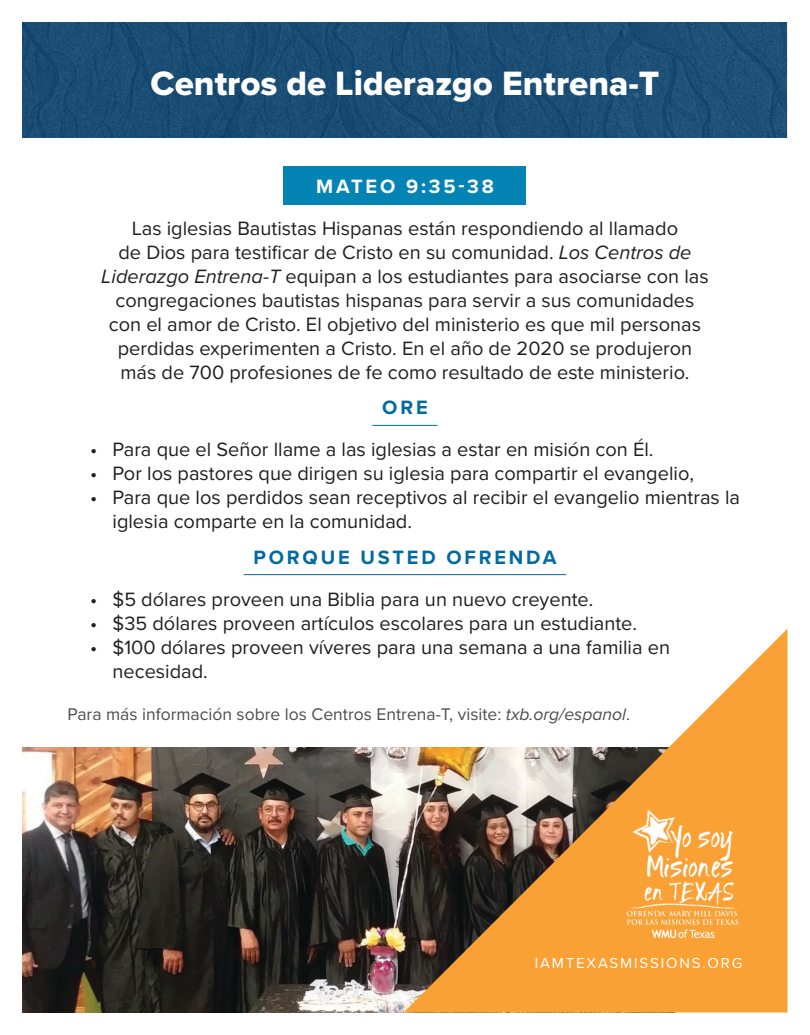
<style>
.page{position:relative;width:810px;height:1035px;background:#fff}
.page>*{position:absolute;margin:0;border:0;box-sizing:border-box;transform-origin:0 0}
.t1{font:35px "Proxima Nova Extrabld";color:#fff}
.t2{font:20px/24px "Proxima Nova";color:#231f20}
.Heading_-_Underlined{font:700 20px "Proxima Nova";letter-spacing:.14em;color:#006ba1}
.Heading_-_Highlighte{font:700 20px "Proxima Nova";letter-spacing:.14em;color:#fff}
.Footnote{font:17.5px "Proxima Nova";color:#4d4d4f}
.URL{font:15px "Proxima Nova";letter-spacing:.12em;color:#fff}
.s1{font-style:italic}
</style>
<div class="page">
<img style="left:22px;top:748px;width:382px;height:264px">
<div style="left:284px;top:166px;width:242px;height:39px;background:#0384b4"></div>
<hr style="left:372px;top:425px;width:66px;height:1px;background:#006ba1">
<hr style="left:244px;top:574px;width:322px;height:1px;background:#006ba1">
<img style="left:22px;top:22px;width:766px;height:116px">
<svg style="left:404px;top:629px;width:383px;height:383px"></svg>
<img style="left:626px;top:808px;width:114px;height:132px">
<p class="t1" style="left:151px;top:57px;width:510px">Centros de Liderazgo Entrena-T</p>
<p class="Heading_-_Highlighte" style="left:316px;top:172px;width:179px">MATEO 9:35-38</p>
<p class="t2" style="left:101px;top:216px;width:609px;text-align:center">Las iglesias Bautistas Hispanas están respondiendo al llamado<br>de Dios para testificar de Cristo en su comunidad. <span class="s1">Los Centros de Liderazgo Entrena-T</span> equipan a los estudiantes para asociarse con las congregaciones bautistas hispanas para servir a sus comunidades con el amor de Cristo. El objetivo del ministerio es que mil personas perdidas experimenten a Cristo. En el año de 2020 se produjeron más de 700 profesiones de fe como resultado de este ministerio.</p>
<p class="Heading_-_Underlined" style="left:382px;top:393px;width:47px">ORE</p>
<p class="t2" style="left:90px;top:437px;width:565px">• Para que el Señor llame a las iglesias a estar en misión con Él.</p>
<p class="t2" style="left:90px;top:461px;width:605px">• Por los pastores que dirigen su iglesia para compartir el evangelio,</p>
<p class="t2" style="left:112px;top:485px;width:629px;text-indent:-22px">• Para que los perdidos sean receptivos al recibir el evangelio mientras la iglesia comparte en la comunidad.</p>
<p class="Heading_-_Underlined" style="left:254px;top:542px;width:304px">PORQUE USTED OFRENDA</p>
<p class="t2" style="left:90px;top:586px;width:505px">• $5 dólares proveen una Biblia para un nuevo creyente.</p>
<p class="t2" style="left:90px;top:610px;width:549px">• $35 dólares proveen artículos escolares para un estudiante.</p>
<p class="t2" style="left:112px;top:634px;width:559px;text-indent:-22px">• $100 dólares proveen víveres para una semana a una familia en necesidad.</p>
<p class="Footnote" style="left:68px;top:701px;width:564px">Para más información sobre los Centros Entrena-T, visite: <span class="s1">txb.org/espanol</span>.</p>
<p class="URL" style="left:535px;top:951px;width:209px">IAMTEXASMISSIONS.ORG</p>
</div>
